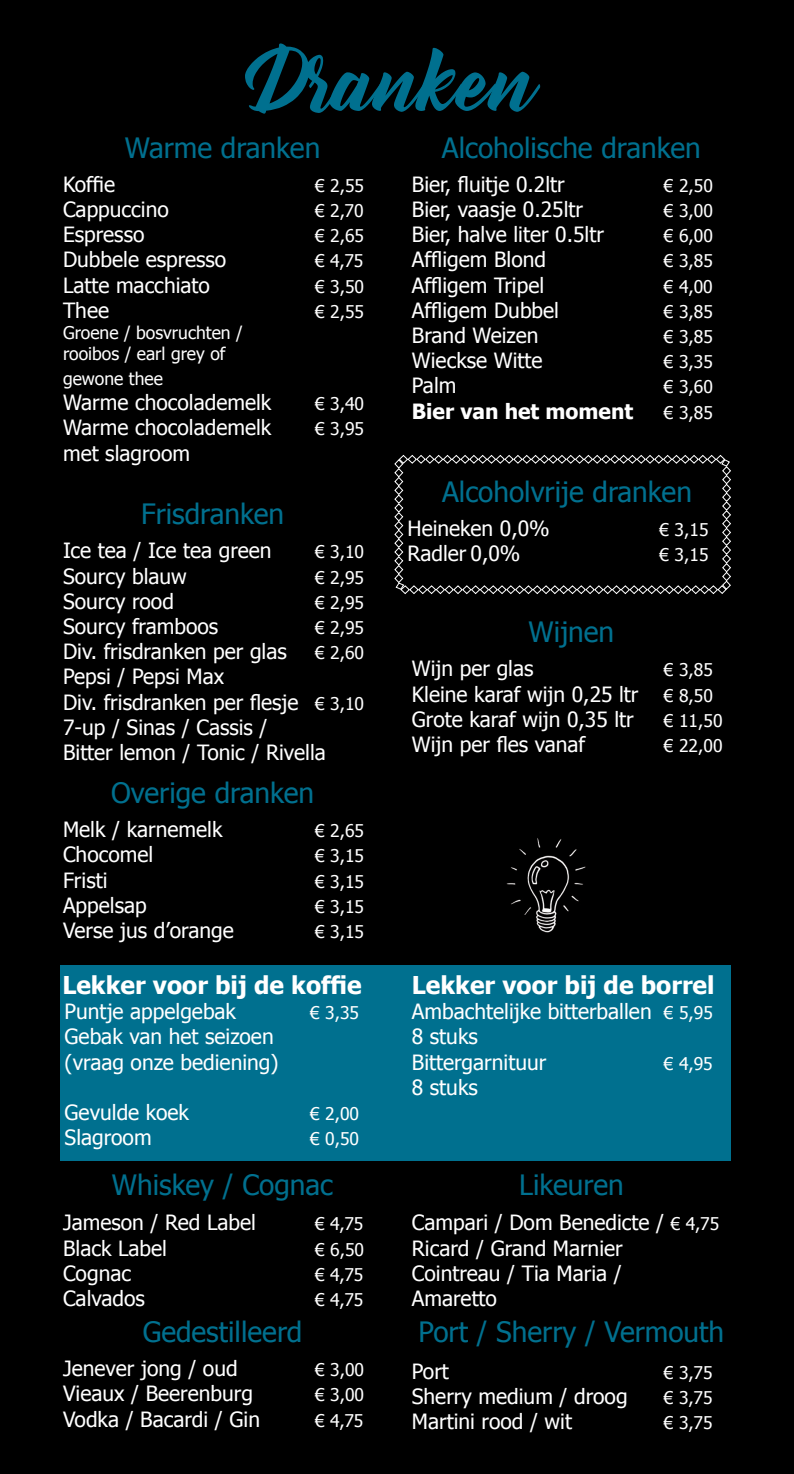
<style>
.page{position:relative;width:794px;height:1474px;background:#fff}
.page>*{position:absolute;margin:0;border:0;box-sizing:border-box;transform-origin:0 0}
.t1{font:77px "Bernadette";color:#00708f}
.t2{font:28px "Tahoma";color:#00708f}
.t3{font:700 24.5px "Tahoma";color:#fff}
.t4{font:21px/25.2px "Tahoma";color:#fff}
.t5{font:700 21px "Tahoma";color:#fff}
.t6{font:17.5px/21px "Tahoma";color:#fff}
.s1{font-size:17.5px}
</style>
<div class="page">
<div style="left:0;top:0;width:794px;height:1473px;background:#000"></div>
<div style="left:60px;top:965px;width:671px;height:195px;background:#00708f"></div>
<img style="left:506px;top:838px;width:80px;height:95px">
<svg style="left:394px;top:455px;width:337px;height:139px"></svg>
<h1 class="t1" style="left:256px;top:21px;width:283px">Dranken</h1>
<h2 class="t2" style="left:125px;top:129px;width:197px">Warme dranken</h2>
<p class="t4" style="left:63px;top:170px;width:54px">Koffie</p>
<p class="t6" style="left:315px;top:174px;width:50px">€ 2,55</p>
<p class="t4" style="left:63px;top:196px;width:107px">Cappuccino</p>
<p class="t6" style="left:315px;top:199px;width:50px">€ 2,70</p>
<p class="t4" style="left:63px;top:221px;width:83px">Espresso</p>
<p class="t6" style="left:315px;top:224px;width:50px">€ 2,65</p>
<p class="t4" style="left:63px;top:246px;width:165px">Dubbele espresso</p>
<p class="t6" style="left:315px;top:250px;width:50px">€ 4,75</p>
<p class="t4" style="left:63px;top:271px;width:148px">Latte macchiato</p>
<p class="t6" style="left:315px;top:275px;width:50px">€ 3,50</p>
<p class="t4" style="left:63px;top:296px;width:48px">Thee</p>
<p class="t6" style="left:315px;top:300px;width:50px">€ 2,55</p>
<p class="t6" style="left:63px;top:321px;width:181px">Groene / bosvruchten / rooibos / earl grey of</p>
<p class="t6" style="left:63px;top:367px;width:101px">gewone thee</p>
<p class="t4" style="left:63px;top:389px;width:210px">Warme chocolademelk</p>
<p class="t6" style="left:315px;top:392px;width:50px">€ 3,40</p>
<p class="t4" style="left:63px;top:414px;width:210px">Warme chocolademelk</p>
<p class="t6" style="left:315px;top:418px;width:50px">€ 3,95</p>
<p class="t4" style="left:63px;top:439px;width:128px">met slagroom</p>
<h2 class="t2" style="left:141px;top:495px;width:145px">Frisdranken</h2>
<p class="t4" style="left:63px;top:537px;width:210px">Ice tea / Ice tea green</p>
<p class="t6" style="left:315px;top:540px;width:50px">€ 3,10</p>
<p class="t4" style="left:63px;top:562px;width:125px">Sourcy blauw</p>
<p class="t6" style="left:315px;top:566px;width:50px">€ 2,95</p>
<p class="t4" style="left:63px;top:587px;width:112px">Sourcy rood</p>
<p class="t6" style="left:315px;top:591px;width:50px">€ 2,95</p>
<p class="t4" style="left:63px;top:612px;width:157px">Sourcy framboos</p>
<p class="t6" style="left:315px;top:616px;width:50px">€ 2,95</p>
<p class="t4" style="left:63px;top:638px;width:225px">Div. frisdranken per glas</p>
<p class="t6" style="left:315px;top:641px;width:50px">€ 2,60</p>
<p class="t4" style="left:63px;top:663px;width:302px">Pepsi / Pepsi Max<br>Div. frisdranken per flesje <span class="s1">€ 3,10<br></span>7-up / Sinas / Cassis /<br>Bitter lemon / Tonic / Rivella</p>
<h2 class="t2" style="left:111px;top:774px;width:205px">Overige dranken</h2>
<p class="t4" style="left:63px;top:816px;width:161px">Melk / karnemelk</p>
<p class="t6" style="left:315px;top:819px;width:50px">€ 2,65</p>
<p class="t4" style="left:63px;top:841px;width:92px">Chocomel</p>
<p class="t6" style="left:315px;top:844px;width:50px">€ 3,15</p>
<p class="t4" style="left:63px;top:866px;width:46px">Fristi</p>
<p class="t6" style="left:315px;top:869px;width:50px">€ 3,15</p>
<p class="t4" style="left:63px;top:891px;width:85px">Appelsap</p>
<p class="t6" style="left:315px;top:895px;width:50px">€ 3,15</p>
<p class="t4" style="left:63px;top:916px;width:172px">Verse jus d’orange</p>
<p class="t6" style="left:315px;top:920px;width:50px">€ 3,15</p>
<p class="t3" style="left:62px;top:967px;width:301px">Lekker voor bij de koffie</p>
<p class="t4" style="left:65px;top:998px;width:173px">Puntje appelgebak</p>
<p class="t6" style="left:310px;top:1001px;width:50px">€ 3,35</p>
<p class="t4" style="left:65px;top:1023px;width:215px">Gebak van het seizoen (vraag onze bediening)</p>
<p class="t4" style="left:65px;top:1098px;width:126px">Gevulde koek</p>
<p class="t6" style="left:310px;top:1102px;width:50px">€ 2,00</p>
<p class="t4" style="left:65px;top:1124px;width:89px">Slagroom</p>
<p class="t6" style="left:310px;top:1127px;width:50px">€ 0,50</p>
<h2 class="t2" style="left:112px;top:1165px;width:223px">Whiskey / Cognac</h2>
<p class="t4" style="left:63px;top:1209px;width:194px">Jameson / Red Label</p>
<p class="t6" style="left:315px;top:1212px;width:50px">€ 4,75</p>
<p class="t4" style="left:63px;top:1234px;width:105px">Black Label</p>
<p class="t6" style="left:315px;top:1237px;width:50px">€ 6,50</p>
<p class="t4" style="left:63px;top:1259px;width:70px">Cognac</p>
<p class="t6" style="left:315px;top:1263px;width:50px">€ 4,75</p>
<p class="t4" style="left:63px;top:1284px;width:83px">Calvados</p>
<p class="t6" style="left:315px;top:1288px;width:50px">€ 4,75</p>
<h2 class="t2" style="left:143px;top:1312px;width:161px">Gedestilleerd</h2>
<p class="t4" style="left:63px;top:1354px;width:176px">Jenever jong / oud</p>
<p class="t6" style="left:315px;top:1358px;width:50px">€ 3,00</p>
<p class="t4" style="left:63px;top:1379px;width:191px">Vieaux / Beerenburg</p>
<p class="t6" style="left:315px;top:1383px;width:50px">€ 3,00</p>
<p class="t4" style="left:63px;top:1405px;width:199px">Vodka / Bacardi / Gin</p>
<p class="t6" style="left:315px;top:1408px;width:50px">€ 4,75</p>
<h2 class="t2" style="left:442px;top:129px;width:260px">Alcoholische dranken</h2>
<p class="t4" style="left:412px;top:170px;width:154px">Bier, fluitje 0.2ltr</p>
<p class="t6" style="left:664px;top:174px;width:50px">€ 2,50</p>
<p class="t4" style="left:412px;top:196px;width:173px">Bier, vaasje 0.25ltr</p>
<p class="t6" style="left:664px;top:199px;width:50px">€ 3,00</p>
<p class="t4" style="left:412px;top:221px;width:193px">Bier, halve liter 0.5ltr</p>
<p class="t6" style="left:664px;top:224px;width:50px">€ 6,00</p>
<p class="t4" style="left:412px;top:246px;width:136px">Affligem Blond</p>
<p class="t6" style="left:664px;top:250px;width:50px">€ 3,85</p>
<p class="t4" style="left:412px;top:271px;width:134px">Affligem Tripel</p>
<p class="t6" style="left:664px;top:275px;width:50px">€ 4,00</p>
<p class="t4" style="left:412px;top:296px;width:149px">Affligem Dubbel</p>
<p class="t6" style="left:664px;top:300px;width:50px">€ 3,85</p>
<p class="t4" style="left:412px;top:322px;width:128px">Brand Weizen</p>
<p class="t6" style="left:664px;top:325px;width:50px">€ 3,85</p>
<p class="t4" style="left:412px;top:347px;width:132px">Wieckse Witte</p>
<p class="t6" style="left:664px;top:350px;width:50px">€ 3,35</p>
<p class="t4" style="left:412px;top:372px;width:46px">Palm</p>
<p class="t6" style="left:664px;top:376px;width:50px">€ 3,60</p>
<p class="t5" style="left:412px;top:396px;width:223px">Bier van het moment</p>
<p class="t6" style="left:664px;top:401px;width:50px">€ 3,85</p>
<h2 class="t2" style="left:442px;top:472px;width:251px">Alcoholvrije dranken</h2>
<p class="t4" style="left:407px;top:514px;width:144px">Heineken 0,0%</p>
<p class="t6" style="left:659px;top:518px;width:50px">€ 3,15</p>
<p class="t4" style="left:407px;top:539px;width:114px">Radler 0,0%</p>
<p class="t6" style="left:659px;top:543px;width:50px">€ 3,15</p>
<h2 class="t2" style="left:528px;top:613px;width:87px">Wijnen</h2>
<p class="t4" style="left:412px;top:655px;width:123px">Wijn per glas</p>
<p class="t6" style="left:664px;top:658px;width:50px">€ 3,85</p>
<p class="t4" style="left:412px;top:680px;width:302px">Kleine karaf wijn 0,25 ltr <span class="s1">€ 8,50<br></span>Grote karaf wijn 0,35 ltr</p>
<p class="t6" style="left:664px;top:709px;width:60px">€ 11,50</p>
<p class="t4" style="left:412px;top:730px;width:175px">Wijn per fles vanaf</p>
<p class="t6" style="left:664px;top:734px;width:60px">€ 22,00</p>
<p class="t3" style="left:412px;top:967px;width:304px">Lekker voor bij de borrel</p>
<p class="t4" style="left:412px;top:998px;width:302px">Ambachtelijke bitterballen <span class="s1">€ 5,95<br></span>8 stuks<br>Bittergarnituur</p>
<p class="t6" style="left:664px;top:1051px;width:50px">€ 4,95</p>
<p class="t4" style="left:412px;top:1073px;width:67px">8 stuks</p>
<h2 class="t2" style="left:519px;top:1165px;width:106px">Likeuren</h2>
<p class="t4" style="left:412px;top:1209px;width:309px">Campari / Dom Benedicte / <span class="s1">€ 4,75<br></span>Ricard / Grand Marnier<br>Cointreau / Tia Maria /<br>Amaretto</p>
<h2 class="t2" style="left:418px;top:1312px;width:307px">Port / Sherry / Vermouth</h2>
<p class="t4" style="left:412px;top:1357px;width:39px">Port</p>
<p class="t6" style="left:664px;top:1360px;width:50px">€ 3,75</p>
<p class="t4" style="left:412px;top:1382px;width:217px">Sherry medium / droog</p>
<p class="t6" style="left:664px;top:1385px;width:50px">€ 3,75</p>
<p class="t4" style="left:412px;top:1407px;width:162px">Martini rood / wit</p>
<p class="t6" style="left:664px;top:1411px;width:50px">€ 3,75</p>
</div>
